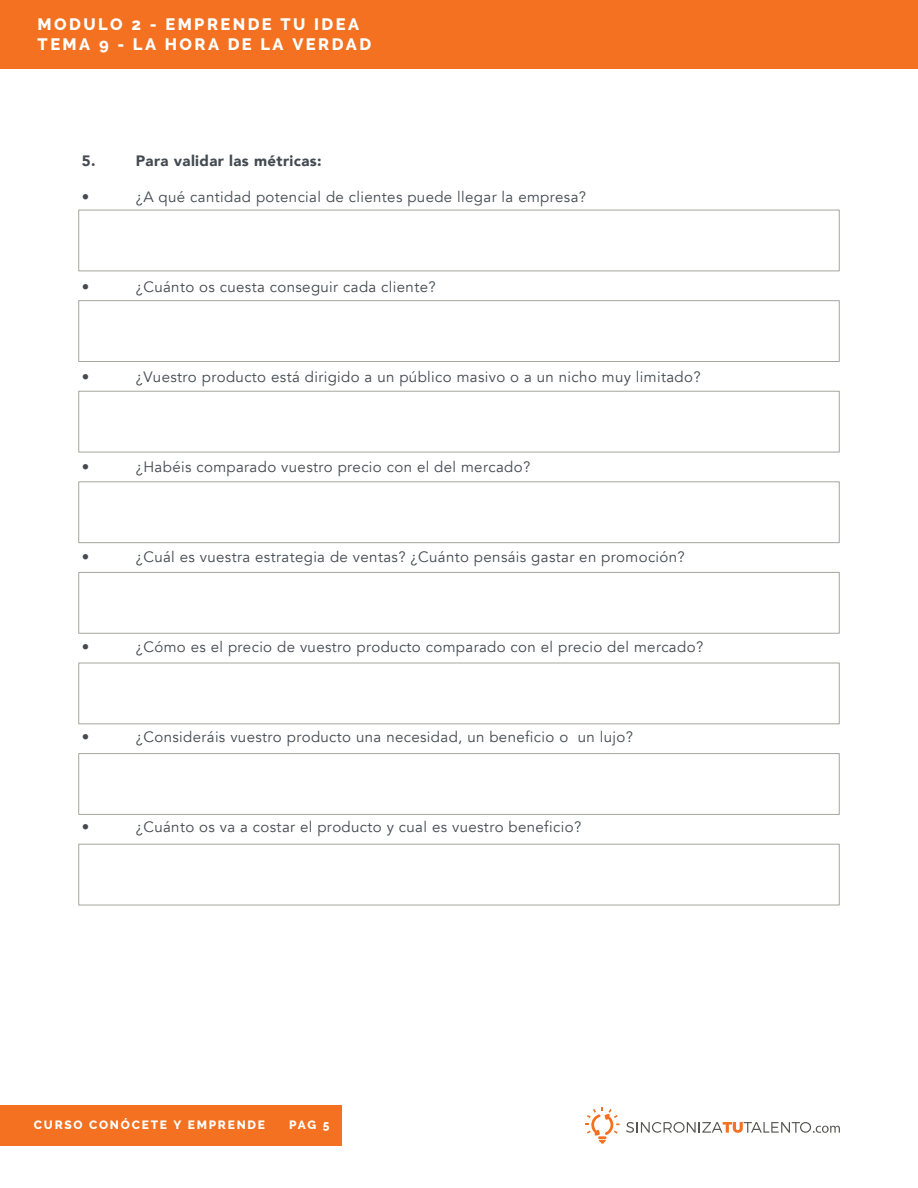
<style>
.page{position:relative;width:918px;height:1188px;background:#fff}
.page>*{position:absolute;margin:0;border:0;box-sizing:border-box;transform-origin:0 0}
.t1{font:800 16.5px/19.8px "Raleway";letter-spacing:.145em;color:#fff}
.t2{font:15px "Avenir";letter-spacing:.025em;color:#434a51}
.t3{font:900 15px "Avenir";letter-spacing:.025em;color:#434a51}
.t4{font:800 12px "Raleway";letter-spacing:.145em;color:#fff}
</style>
<div class="page">
<div style="left:79px;top:210px;width:760px;height:61px;border:1px solid #a5a69e"></div>
<div style="left:79px;top:300px;width:760px;height:62px;border:1px solid #a5a69e"></div>
<div style="left:79px;top:391px;width:760px;height:61px;border:1px solid #a5a69e"></div>
<div style="left:79px;top:482px;width:760px;height:61px;border:1px solid #a5a69e"></div>
<div style="left:79px;top:572px;width:760px;height:61px;border:1px solid #a5a69e"></div>
<div style="left:79px;top:663px;width:760px;height:61px;border:1px solid #a5a69e"></div>
<div style="left:79px;top:753px;width:760px;height:62px;border:1px solid #a5a69e"></div>
<div style="left:79px;top:844px;width:760px;height:61px;border:1px solid #a5a69e"></div>
<div style="left:0;top:1105px;width:342px;height:41px;background:#f37120"></div>
<div style="left:0;top:0;width:918px;height:69px;background:#f37120"></div>
<svg style="left:626px;top:1122px;width:214px;height:11px"></svg>
<svg style="left:585px;top:1107px;width:35px;height:37px"></svg>
<p class="t1" style="left:38px;top:14px;width:335px">MODULO 2 - EMPRENDE TU IDEA<br>TEMA 9 - LA HORA DE LA VERDAD</p>
<p class="t3" style="left:82px;top:148px;width:15px">5.</p>
<p class="t3" style="left:136px;top:148px;width:187px">Para validar las métricas:</p>
<p class="t2" style="left:82px;top:188px;width:9px">•</p>
<p class="t2" style="left:136px;top:188px;width:452px">¿A qué cantidad potencial de clientes puede llegar la empresa?</p>
<p class="t2" style="left:82px;top:278px;width:9px">•</p>
<p class="t2" style="left:136px;top:278px;width:301px">¿Cuánto os cuesta conseguir cada cliente?</p>
<p class="t2" style="left:82px;top:368px;width:9px">•</p>
<p class="t2" style="left:136px;top:368px;width:566px">¿Vuestro producto está dirigido a un público masivo o a un nicho muy limitado?</p>
<p class="t2" style="left:82px;top:458px;width:9px">•</p>
<p class="t2" style="left:136px;top:458px;width:396px">¿Habéis comparado vuestro precio con el del mercado?</p>
<p class="t2" style="left:82px;top:548px;width:9px">•</p>
<p class="t2" style="left:136px;top:548px;width:551px">¿Cuál es vuestra estrategia de ventas? ¿Cuánto pensáis gastar en promoción?</p>
<p class="t2" style="left:82px;top:638px;width:9px">•</p>
<p class="t2" style="left:136px;top:638px;width:569px">¿Cómo es el precio de vuestro producto comparado con el precio del mercado?</p>
<p class="t2" style="left:82px;top:728px;width:9px">•</p>
<p class="t2" style="left:136px;top:728px;width:499px">¿Consideráis vuestro producto una necesidad, un beneficio o un lujo?</p>
<p class="t2" style="left:82px;top:818px;width:9px">•</p>
<p class="t2" style="left:136px;top:818px;width:447px">¿Cuánto os va a costar el producto y cual es vuestro beneficio?</p>
<p class="t4" style="left:34px;top:1118px;width:233px">CURSO CONÓCETE Y EMPRENDE</p>
<p class="t4" style="left:289px;top:1118px;width:42px">PAG 5</p>
</div>
